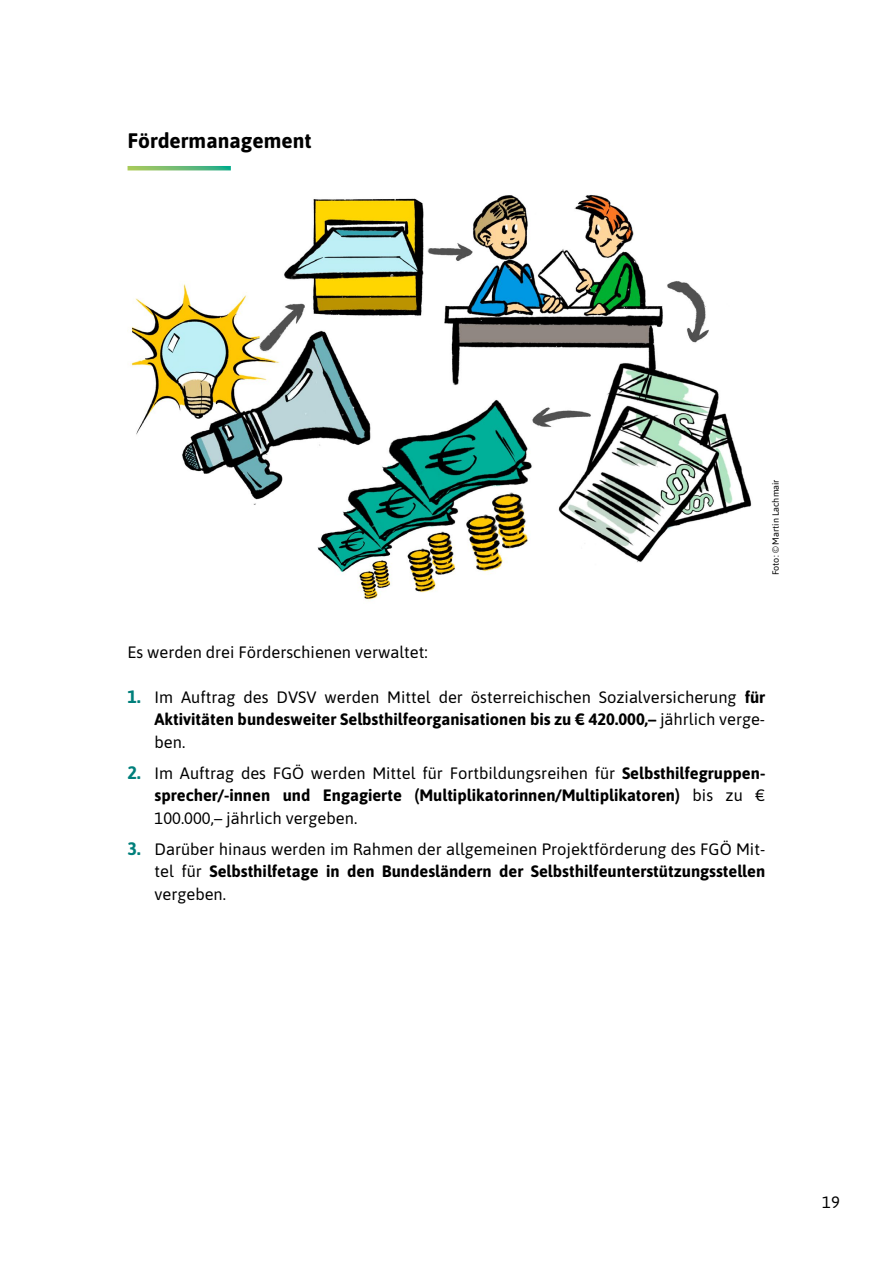
<style>
.page{position:relative;width:893px;height:1263px;background:#fff}
.page>*{position:absolute;margin:0;border:0;box-sizing:border-box;transform-origin:0 0}
.t1{font:700 21px "Asap";color:#000}
.t2{font:16.5px/22.5px "Asap";color:#000;text-align:justify}
.t3{font:9px "Asap";color:#000}
.s1{font-weight:700;font-size:18px;color:#007f7b}
.s2{font-weight:700}
</style>
<div class="page">
<img style="left:128px;top:170px;width:624px;height:431px">
<svg style="left:128px;top:166px;width:103px;height:4px"></svg>
<h2 class="t1" style="left:128px;top:125px;width:186px">Fördermanagement</h2>
<p class="t3" style="left:769px;top:575px;width:97px;rotate:-90deg">Foto: © Martin Lachmair</p>
<p class="t2" style="left:128px;top:640px;width:302px">Es werden drei Förderschienen verwaltet:</p>
<p class="t2" style="left:155px;top:685px;width:612px;text-indent:-27px"><span class="s1">1.</span> Im Auftrag des DVSV werden Mittel der österreichischen Sozialversicherung <span class="s2">für Aktivitäten bundesweiter Selbsthilfeorganisationen bis zu € 420.000,–</span> jährlich verge&shy;ben.</p>
<p class="t2" style="left:155px;top:761px;width:612px;text-indent:-27px"><span class="s1">2.</span> Im Auftrag des FGÖ werden Mittel für Fortbildungsreihen für <span class="s2">Selbsthilfegruppen&shy;sprecher/-innen und Engagierte (Multiplikatorinnen/Multiplikatoren)</span> bis zu € 100.000,– jährlich vergeben.</p>
<p class="t2" style="left:155px;top:837px;width:612px;text-indent:-27px"><span class="s1">3.</span> Darüber hinaus werden im Rahmen der allgemeinen Projektförderung des FGÖ Mit&shy;tel für <span class="s2">Selbsthilfetage in den Bundesländern der Selbsthilfeunterstützungsstellen </span>vergeben.</p>
<p class="t2" style="left:822px;top:1190px;width:19px">19</p>
</div>
